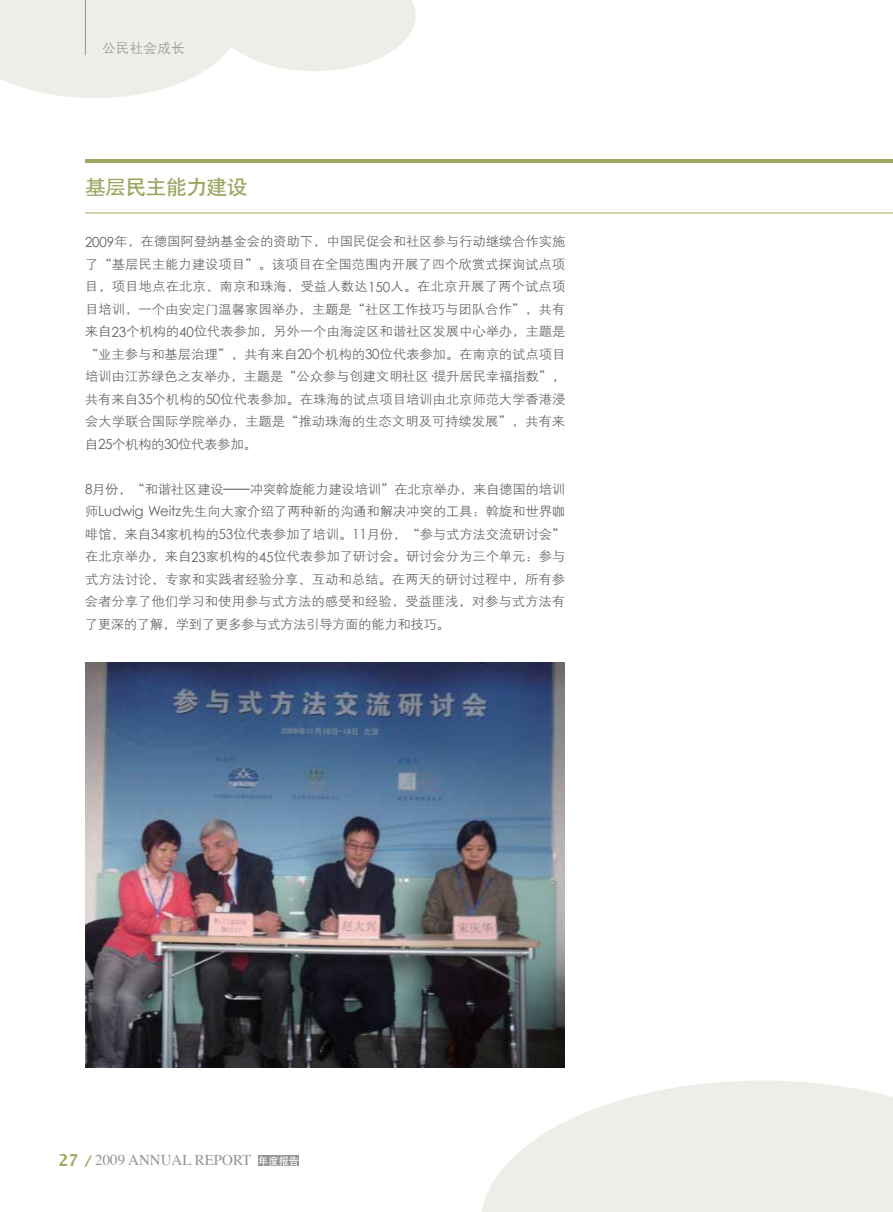
<style>
.page{position:relative;width:893px;height:1212px;background:#fff}
.page>*{position:absolute;margin:0;border:0;box-sizing:border-box;transform-origin:0 0}
.t1{font:20.1px "H Yb 1 gj";letter-spacing:-.035em;color:#98a85f;scale:1.04 1}
.t2{font:15px "Times";color:#939598}
.t3{font:13.5px "H Yg 2 gj";letter-spacing:.025em;color:#939598}
.t4{font:12.9px/22.5px "H Yg 2 gj";letter-spacing:-.01em;color:#626466;text-align:justify;scale:1.04 1}
.s1{font-family:"Century Gothic";font-size:13.95px}
.s2{font-family:"H Yb 1 gj"}
.s3{font-family:"Lucida Sans Typewriter";font-weight:700;font-size:16.5px;color:#98a85f}
.s4{font-family:"Lucida Sans Typewriter";font-weight:700;font-size:12.6px;color:#98a85f}
.s5{font-family:"H Yb 1 gj";font-size:10.2px;color:#fff}
</style>
<div class="page">
<div style="left:258px;top:1155px;width:41px;height:11px;background:#939598"></div>
<svg style="left:482px;top:1080px;width:411px;height:132px;fill:#eeeee8"></svg>
<img style="left:85px;top:663px;width:480px;height:404px">
<hr style="left:85px;top:159px;width:808px;height:4px;background:#98a85f">
<hr style="left:85px;top:213px;width:808px;height:1px;background:#98a85f">
<svg style="left:0;top:0;width:416px;height:98px"></svg>
<p class="t3" style="left:102px;top:42px;width:84px">公民社会成长</p>
<h1 class="t1" style="left:85px;top:177px;width:158px">基层民主能力建设</h1>
<p class="t4" style="left:85px;top:230px;width:464px"><span class="s1">2009</span>年<span class="s2">，</span>在德国阿登纳基金会的资助下<span class="s2">，</span>中国民促会和社区参与行动继续合作实施了<span class="s2">“</span>基层民主能力建设项目<span class="s2">”。</span>该项目在全国范围内开展了四个欣赏式探询试点项目<span class="s2">，</span>项目地点在北京<span class="s2">、</span>南京和珠海<span class="s2">，</span>受益人数达<span class="s1">150</span>人<span class="s2">。</span>在北京开展了两个试点项目培训<span class="s2">，</span>一个由安定门温馨家园举办<span class="s2">，</span>主题是<span class="s2">“</span>社区工作技巧与团队合作<span class="s2">”，</span>共有来自<span class="s1">23</span>个机构的<span class="s1">40</span>位代表参加<span class="s2">，</span>另外一个由海淀区和谐社区发展中心举办<span class="s2">，</span>主题是<span class="s2">“</span>业主参与和基层治理<span class="s2">”，</span>共有来自<span class="s1">20</span>个机构的<span class="s1">30</span>位代表参加<span class="s2">。</span>在南京的试点项目培训由江苏绿色之友举办<span class="s2">，</span>主题是<span class="s2">“</span>公众参与创建文明社区<span class="s1">·</span>提升居民幸福指数<span class="s2">”，</span>共有来自<span class="s1">35</span>个机构的<span class="s1">50</span>位代表参加<span class="s2">。</span>在珠海的试点项目培训由北京师范大学香港浸会大学联合国际学院举办<span class="s2">，</span>主题是<span class="s2">“</span>推动珠海的生态文明及可持续发展<span class="s2">”，</span>共有来自<span class="s1">25</span>个机构的<span class="s1">30</span>位代表参加<span class="s2">。</span></p>
<p class="t4" style="left:85px;top:477px;width:464px"><span class="s1">8</span>月份<span class="s2">，“</span>和谐社区建设<span class="s2">——</span>冲突斡旋能力建设培训<span class="s2">”</span>在北京举办<span class="s2">，</span>来自德国的培训师<span class="s1">Ludwig Weitz</span>先生向大家介绍了两种新的沟通和解决冲突的工具<span class="s2">：</span>斡旋和世界咖啡馆<span class="s2">，</span>来自<span class="s1">34</span>家机构的<span class="s1">53</span>位代表参加了培训<span class="s2">。</span><span class="s1">11</span>月份<span class="s2">，“</span>参与式方法交流研讨会<span class="s2">”</span>在北京举办<span class="s2">，</span>来自<span class="s1">23</span>家机构的<span class="s1">45</span>位代表参加了研讨会<span class="s2">。</span>研讨会分为三个单元<span class="s2">：</span>参与式方法讨论<span class="s2">、</span>专家和实践者经验分享<span class="s2">、</span>互动和总结<span class="s2">。</span>在两天的研讨过程中<span class="s2">，</span>所有参会者分享了他们学习和使用参与式方法的感受和经验<span class="s2">，</span>受益匪浅<span class="s2">，</span>对参与式方法有了更深的了解<span class="s2">，</span>学到了更多参与式方法引导方面的能力和技巧<span class="s2">。</span></p>
<p class="t2" style="left:58px;top:1146px;width:242px"><span class="s3">27</span> <span class="s4">/</span> 2009 ANNUAL REPORT <span class="s5">年度报告</span></p>
</div>
